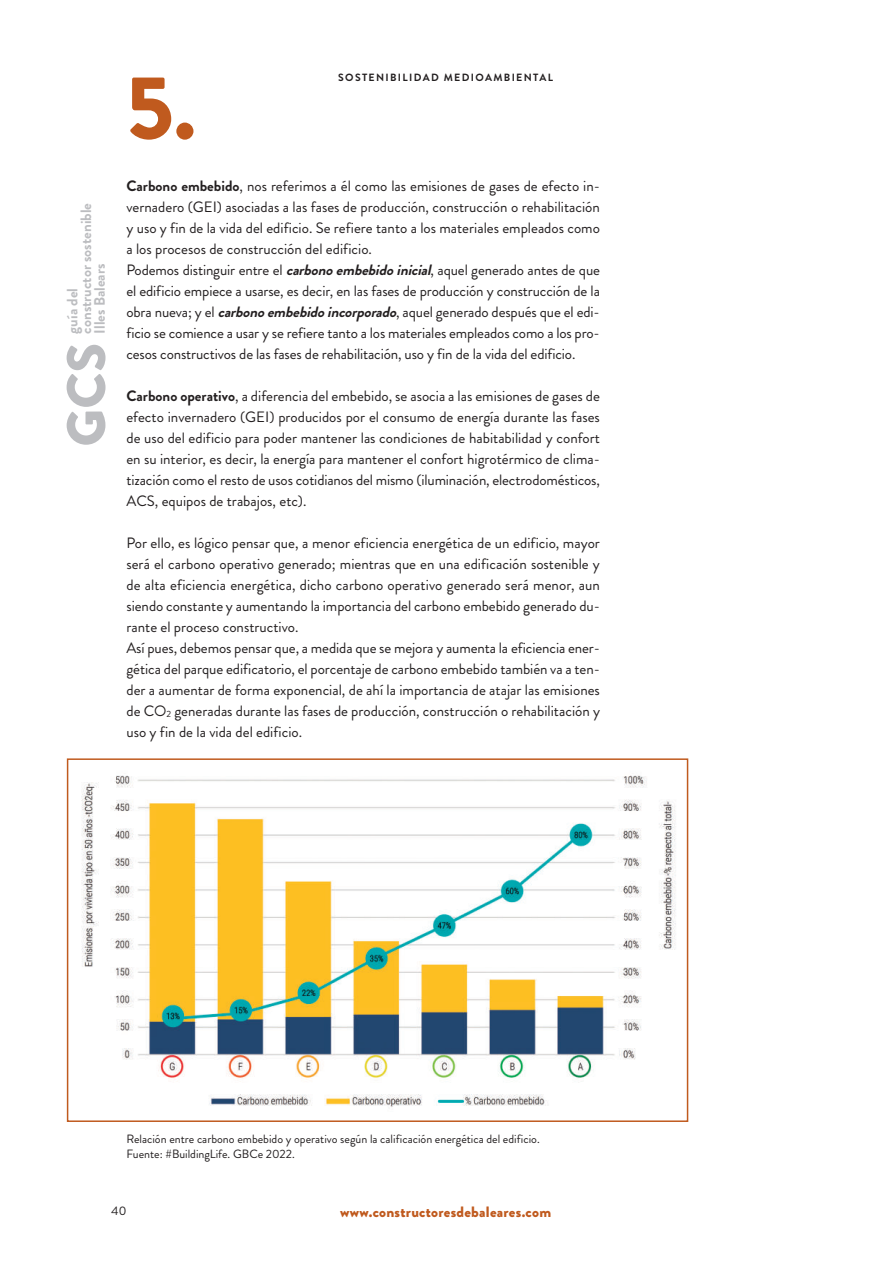
<style>
.page{position:relative;width:890px;height:1262px;background:#fff}
.page>*{position:absolute;margin:0;border:0;box-sizing:border-box;transform-origin:0 0}
.t1{font:900 90px "Brandon Grotesque";color:#c05a1e}
.t2{font:900 54px "Brandon Grotesque";color:#bcbdc0}
.t3{font:15px/21px "Brandon Grotesque";color:#231f20}
.t4{font:700 15px/13.5px "Brandon Grotesque";color:#bcbdc0}
.t5{font:900 15px "Brandon Grotesque";letter-spacing:.015em;color:#c05a1e}
.t6{font:12px/15px "Brandon Grotesque";color:#231f20}
.t7{font:12px "Brandon Text";color:#231f20}
.t8{font:700 10.5px "Brandon Grotesque";letter-spacing:.125em;color:#231f20}
.s1{font-weight:700}
.s2{font-weight:700;font-style:italic}
.s3{font-size:9px}
</style>
<div class="page">
<img style="left:81px;top:775px;width:595px;height:332px">
<div style="left:67px;top:758px;width:621px;height:364px;border:2px solid #c05a1e"></div>
<p class="t4" style="left:68px;top:334px;width:132px;rotate:-90deg">guía del<br>constructor sostenible<br>Illes Balears</p>
<h2 class="t2" style="left:67px;top:447px;width:105px;rotate:-90deg">GCS</h2>
<h1 class="t1" style="left:126px;top:76px;width:71px">5.</h1>
<p class="t8" style="left:338px;top:74px;width:216px">SOSTENIBILIDAD MEDIOAMBIENTAL</p>
<p class="t3" style="left:126px;top:178px;width:475px"><span class="s1">Carbono embebido</span>, nos referimos a él como las emisiones de gases de efecto in&shy;vernadero (GEI) asociadas a las fases de producción, construcción o rehabilitación y uso y fin de la vida del edificio. Se refiere tanto a los materiales empleados como a los procesos de construcción del edificio.<br>Podemos distinguir entre el <span class="s2">carbonoembebidoinicial</span>, aquel generado antes de que el edificio empiece a usarse, es decir, en las fases de producción y construcción de la obra nueva; y el <span class="s2">carbonoembebidoincorporado</span>, aquel generado después que el edi&shy;ficio se comience a usar y se refiere tanto a los materiales empleados como a los pro&shy;cesos constructivos de las fases de rehabilitación, uso y fin de la vida del edificio.</p>
<p class="t3" style="left:126px;top:388px;width:475px;text-align:justify"><span class="s1">Carbono operativo</span>, a diferencia del embebido, se asocia a las emisiones de gases de efecto invernadero (GEI) producidos por el consumo de energía durante las fases de uso del edificio para poder mantener las condiciones de habitabilidad y confort en su interior, es decir, la energía para mantener el confort higrotérmico de clima&shy;tización como el resto de usos cotidianos del mismo (iluminación, electrodomésticos, ACS, equipos de trabajos, etc).</p>
<p class="t3" style="left:126px;top:535px;width:475px">Por ello, es lógico pensar que, a menor eficiencia energética de un edificio, mayor será el carbono operativo generado; mientras que en una edificación sostenible y de alta eficiencia energética, dicho carbono operativo generado será menor, aun siendo constante y aumentando la importancia del carbono embebido generado du&shy;rante el proceso constructivo.<br>Así pues, debemos pensar que, a medida que se mejora y aumenta la eficiencia ener&shy;gética del parque edificatorio, el porcentaje de carbono embebido también va a ten&shy;der a aumentar de forma exponencial, de ahí la importancia de atajar las emisiones de CO<span class="s3">2</span> generadas durante las fases de producción, construcción o rehabilitación y uso y fin de la vida del edificio.</p>
<p class="t6" style="left:126px;top:1133px;width:414px">Relación entre carbono embebido y operativo según la calificación energética del edificio.<br>Fuente: #BuildingLife. GBCe 2022.</p>
<p class="t7" style="left:111px;top:1207px;width:17px">40</p>
<p class="t5" style="left:340px;top:1207px;width:212px">www.constructoresdebaleares.com</p>
</div>
